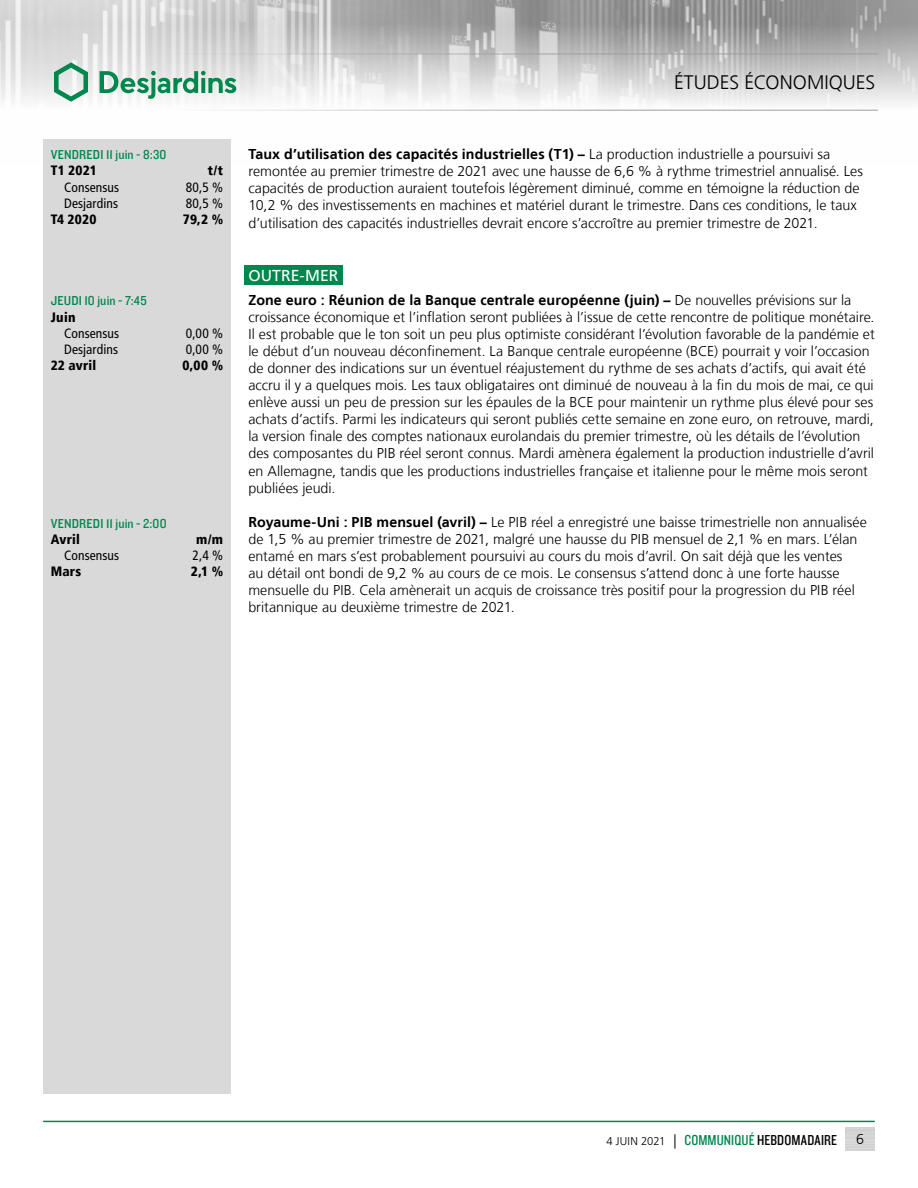
<style>
.page{position:relative;width:918px;height:1188px;background:#fff}
.page>*{position:absolute;margin:0;border:0;box-sizing:border-box;transform-origin:0 0}
.t1{font:300 19.5px "Frutiger LT";color:#000}
.t2{font:15.75px "Frutiger LT";color:#fff}
.t3{font:15px "Knockout 29 Junior Ltweight";letter-spacing:.005em;color:#000}
.t4{font:300 14.25px/17.1px "Frutiger LT";color:#000}
.t5{font:condensed 13.5px "Frutiger LT";letter-spacing:.01em;color:#000}
.t6{font:13.5px "Knockout 30 Junior Welterwt";letter-spacing:.01em;color:#00874e}
.t7{font:900 condensed 13.5px "Frutiger LT";letter-spacing:.02em;color:#000}
.s1{font-weight:700}
.s2{font-family:"Frutiger LT";font-weight:300;font-size:11.25px}
.s3{font-family:"Frutiger LT";font-weight:300;font-size:14.25px}
.s4{color:#00874e}
</style>
<div class="page">
<img style="left:0;top:0;width:918px;height:110px">
<hr style="left:0;top:54px;width:878px;height:1px;background:#9d9d9c">
<hr style="left:0;top:110px;width:878px;height:1px;background:#9d9d9c">
<svg style="left:54px;top:62px;width:34px;height:40px"></svg>
<svg style="left:100px;top:71px;width:136px;height:28px"></svg>
<hr style="left:43px;top:1121px;width:832px;height:1px;background:#00874e">
<div style="left:244px;top:265px;width:98px;height:20px;background:#00874e"></div>
<div style="left:43px;top:139px;width:188px;height:955px;background:#d9d9d9"></div>
<p class="t6" style="left:51px;top:146px;width:117px">VENDREDI 11 juin - 8:30</p>
<p class="t7" style="left:51px;top:163px;width:48px">T1 2021</p>
<p class="t7" style="left:208px;top:163px;width:17px">t/t</p>
<p class="t5" style="left:64px;top:179px;width:57px">Consensus</p>
<p class="t5" style="left:186px;top:179px;width:39px">80,5 %</p>
<p class="t5" style="left:64px;top:195px;width:55px">Desjardins</p>
<p class="t5" style="left:186px;top:195px;width:39px">80,5 %</p>
<p class="t7" style="left:51px;top:211px;width:47px">T4 2020</p>
<p class="t7" style="left:183px;top:211px;width:42px">79,2 %</p>
<p class="t6" style="left:51px;top:292px;width:98px">JEUDI 10 juin - 7:45</p>
<p class="t7" style="left:51px;top:309px;width:26px">Juin</p>
<p class="t5" style="left:64px;top:325px;width:57px">Consensus</p>
<p class="t5" style="left:186px;top:325px;width:39px">0,00 %</p>
<p class="t5" style="left:64px;top:341px;width:55px">Desjardins</p>
<p class="t5" style="left:186px;top:341px;width:39px">0,00 %</p>
<p class="t7" style="left:51px;top:357px;width:47px">22 avril</p>
<p class="t7" style="left:183px;top:357px;width:42px">0,00 %</p>
<p class="t6" style="left:51px;top:514px;width:117px">VENDREDI 11 juin - 2:00</p>
<p class="t7" style="left:51px;top:531px;width:31px">Avril</p>
<p class="t7" style="left:196px;top:531px;width:28px">m/m</p>
<p class="t5" style="left:64px;top:548px;width:57px">Consensus</p>
<p class="t5" style="left:193px;top:548px;width:32px">2,4 %</p>
<p class="t7" style="left:51px;top:563px;width:32px">Mars</p>
<p class="t7" style="left:191px;top:563px;width:34px">2,1 %</p>
<h1 class="t1" style="left:674px;top:72px;width:203px">ÉTUDES ÉCONOMIQUES</h1>
<p class="t4" style="left:248px;top:146px;width:616px"><span class="s1">Taux d’utilisation des capacités industrielles (T1) –</span> La production industrielle a poursuivi sa remontée au premier trimestre de 2021 avec une hausse de 6,6 % à rythme trimestriel annualisé. Les capacités de production auraient toutefois légèrement diminué, comme en témoigne la réduction de 10,2 % des investissements en machines et matériel durant le trimestre. Dans ces conditions, le taux d’utilisation des capacités industrielles devrait encore s’accroître au premier trimestre de 2021.</p>
<p class="t2" style="left:248px;top:266px;width:91px">OUTRE-MER</p>
<p class="t4" style="left:248px;top:291px;width:628px"><span class="s1">Zone euro : Réunion de la Banque centrale européenne (juin) –</span> De nouvelles prévisions sur la croissance économique et l’inflation seront publiées à l’issue de cette rencontre de politique monétaire.<br>Il est probable que le ton soit un peu plus optimiste considérant l’évolution favorable de la pandémie et le début d’un nouveau déconfinement. La Banque centrale européenne (BCE) pourrait y voir l’occasion de donner des indications sur un éventuel réajustement du rythme de ses achats d’actifs, qui avait été accru il y a quelques mois. Les taux obligataires ont diminué de nouveau à la fin du mois de mai, ce qui enlève aussi un peu de pression sur les épaules de la BCE pour maintenir un rythme plus élevé pour ses achats d’actifs. Parmi les indicateurs qui seront publiés cette semaine en zone euro, on retrouve, mardi, la version finale des comptes nationaux eurolandais du premier trimestre, où les détails de l’évolution des composantes du PIB réel seront connus. Mardi amènera également la production industrielle d’avril en Allemagne, tandis que les productions industrielles française et italienne pour le même mois seront publiées jeudi.</p>
<p class="t4" style="left:248px;top:514px;width:620px"><span class="s1">Royaume‑Uni : PIB mensuel (avril) –</span> Le PIB réel a enregistré une baisse trimestrielle non annualisée de 1,5 % au premier trimestre de 2021, malgré une hausse du PIB mensuel de 2,1 % en mars. L’élan entamé en mars s’est probablement poursuivi au cours du mois d’avril. On sait déjà que les ventes<br>au détail ont bondi de 9,2 % au cours de ce mois. Le consensus s’attend donc à une forte hausse mensuelle du PIB. Cela amènerait un acquis de croissance très positif pour la progression du PIB réel britannique au deuxième trimestre de 2021.</p>
<p class="t3" style="left:606px;top:1130px;width:232px"><span class="s2">4 JUIN 2021</span> <span class="s3">|</span> <span class="s4">COMMUNIQUÉ</span> HEBDOMADAIRE</p>
<p class="t4" style="left:856px;top:1131px;width:9px">6</p>
</div>
